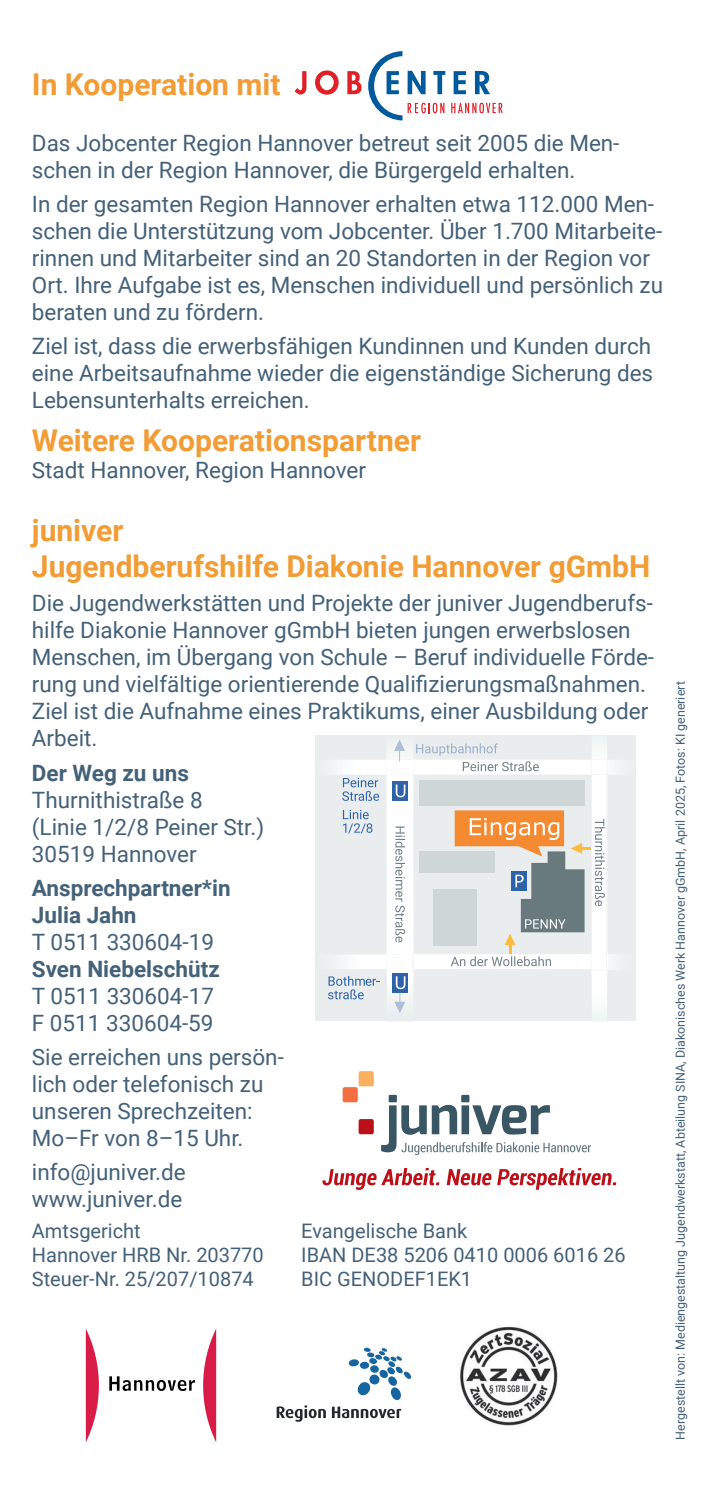
<style>
.page{position:relative;width:709px;height:1489px;background:#fff}
.page>*{position:absolute;margin:0;border:0;box-sizing:border-box;transform-origin:0 0}
.t1{font:700 30px/36px "Roboto";color:#f29c36}
.t2{font:22.5px/27px "Roboto";color:#436178}
.t3{font:700 22.5px/27px "Roboto";color:#436178}
.t4{font:20px "Roboto";color:#436178}
.t5{font:12.5px "Roboto";color:#436178}
</style>
<div class="page">
<svg style="left:294px;top:71px;width:12px;height:24px"></svg>
<svg style="left:315px;top:70px;width:23px;height:25px"></svg>
<svg style="left:475px;top:71px;width:15px;height:23px"></svg>
<svg style="left:347px;top:71px;width:14px;height:23px"></svg>
<svg style="left:453px;top:71px;width:13px;height:23px"></svg>
<svg style="left:451px;top:103px;width:51px;height:10px"></svg>
<svg style="left:368px;top:51px;width:77px;height:69px"></svg>
<svg style="left:315px;top:735px;width:320px;height:286px"></svg>
<svg style="left:322px;top:1168px;width:117px;height:21px"></svg>
<svg style="left:446px;top:1169px;width:45px;height:16px"></svg>
<svg style="left:497px;top:1168px;width:119px;height:21px"></svg>
<svg style="left:381px;top:1094px;width:210px;height:60px"></svg>
<svg style="left:342px;top:1071px;width:32px;height:31px"></svg>
<svg style="left:358px;top:1119px;width:16px;height:15px"></svg>
<svg style="left:203px;top:1329px;width:13px;height:113px"></svg>
<svg style="left:86px;top:1329px;width:13px;height:113px"></svg>
<svg style="left:109px;top:1376px;width:86px;height:14px"></svg>
<svg style="left:277px;top:1405px;width:49px;height:16px"></svg>
<svg style="left:332px;top:1406px;width:69px;height:11px"></svg>
<svg style="left:348px;top:1347px;width:63px;height:52px"></svg>
<div style="left:367px;top:1352px;width:8px;height:5px;background:#1465a0;border-radius:3px"></div>
<svg style="left:369px;top:1357px;width:8px;height:7px"></svg>
<img style="left:460px;top:1327px;width:98px;height:99px">
<h1 class="t1" style="left:32px;top:66px;width:250px">In Kooperation mit</h1>
<p class="t2" style="left:32px;top:128px;width:589px">Das Jobcenter Region Hannover betreut seit 2005 die Men&shy;schen in der Region Hannover, die Bürgergeld erhalten.</p>
<p class="t2" style="left:32px;top:189px;width:632px">In der gesamten Region Hannover erhalten etwa 112.000 Men&shy;schen die Unterstützung vom Jobcenter. Über 1.700 Mitarbeite&shy;rinnen und Mitarbeiter sind an 20 Standorten in der Region vor Ort. Ihre Aufgabe ist es, Menschen individuell und persönlich zu beraten und zu fördern.</p>
<p class="t2" style="left:32px;top:332px;width:623px;text-align:justify">Ziel ist, dass die erwerbsfähigen Kundinnen und Kunden durch eine Arbeitsaufnahme wieder die eigenständige Sicherung des Lebensunterhalts erreichen.</p>
<h1 class="t1" style="left:32px;top:421px;width:390px">Weitere Kooperationspartner</h1>
<p class="t2" style="left:32px;top:456px;width:335px">Stadt Hannover, Region Hannover</p>
<h1 class="t1" style="left:32px;top:511px;width:620px">juniver<br>Jugendberufshilfe Diakonie Hannover gGmbH</h1>
<p class="t2" style="left:32px;top:589px;width:623px">Die Jugendwerkstätten und Projekte der juniver Jugendberufs&shy;hilfe Diakonie Hannover gGmbH bieten jungen erwerbslosen Menschen, im Übergang von Schule – Beruf individuelle Förde&shy;rung und vielfältige orientierende Qualifizierungsmaßnahmen.<br>Ziel ist die Aufnahme eines Praktikums, einer Ausbildung oder Arbeit.</p>
<p class="t3" style="left:32px;top:758px;width:158px">Der Weg zu uns</p>
<p class="t2" style="left:32px;top:785px;width:234px">Thurnithistraße 8<br>(Linie 1/2/8 Peiner Str.)<br>30519 Hannover</p>
<p class="t3" style="left:32px;top:873px;width:200px">Ansprechpartner*in<br>Julia Jahn</p>
<p class="t2" style="left:32px;top:927px;width:184px">T 0511 330604-19</p>
<p class="t3" style="left:32px;top:954px;width:189px">Sven Niebelschütz</p>
<p class="t2" style="left:32px;top:981px;width:184px">T 0511 330604-17<br>F 0511 330604-59</p>
<p class="t2" style="left:32px;top:1042px;width:253px">Sie erreichen uns persön&shy;lich oder telefonisch zu unseren Sprechzeiten:<br>Mo–Fr von 8–15 Uhr.</p>
<p class="t2" style="left:32px;top:1157px;width:155px">info@juniver.de www.juniver.de</p>
<p class="t4" style="left:32px;top:1216px;width:110px">Amtsgericht</p>
<p class="t4" style="left:301px;top:1216px;width:167px">Evangelische Bank</p>
<p class="t4" style="left:32px;top:1240px;width:233px">Hannover HRB Nr. 203770</p>
<p class="t4" style="left:301px;top:1240px;width:326px">IBAN DE38 5206 0410 0006 6016 26</p>
<p class="t4" style="left:32px;top:1264px;width:223px">Steuer-Nr. 25/207/10874</p>
<p class="t4" style="left:301px;top:1264px;width:172px">BIC GENODEF1EK1</p>
<p class="t5" style="left:671px;top:1439px;width:760px;rotate:-90deg">Hergestellt von: Mediengestaltung Jugendwerkstatt, Abteilung SINA, Diakonisches Werk Hannover gGmbH, April 2025, Fotos: KI generiert</p>
</div>
